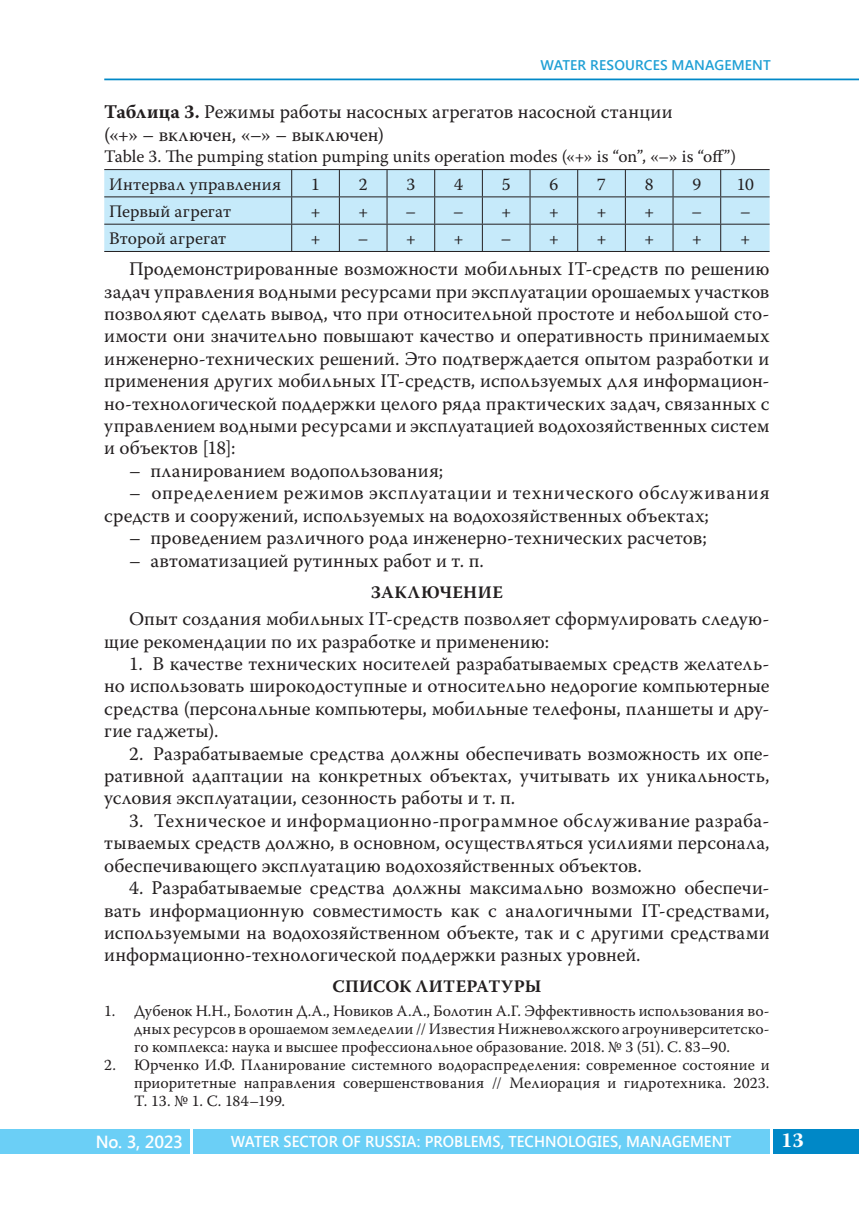
<style>
.page{position:relative;width:859px;height:1206px;background:#fff}
.page>*{position:absolute;margin:0;border:0;box-sizing:border-box;transform-origin:0 0}
.t1{font:700 21px "Warnock Pro";color:#fff}
.t2{font:19.25px/22.4px "Warnock Pro";letter-spacing:.005em;color:#231f20;text-align:justify}
.t3{font:17.5px/27.5px "Warnock Pro";color:#231f20}
.t4{font:700 17.5px "Warnock Pro";letter-spacing:.02em;color:#231f20}
.t5{font:600 17.5px "Segoe UI";letter-spacing:-.015em;color:#fff;scale:.96 1}
.t6{font:15.75px/18px "Warnock Pro";letter-spacing:.005em;color:#231f20;text-align:justify}
.t7{font:600 15.75px "Segoe UI";letter-spacing:.005em;color:#fff;scale:.95 1}
.t8{font:600 14px "Segoe UI";letter-spacing:.01em;color:#1fa0d5}
.s1{font-weight:700}
</style>
<div class="page">
<div style="left:193px;top:1128px;width:576px;height:25px;background:#6bcff6"></div>
<div style="left:772px;top:1128px;width:86px;height:25px;background:#0088c7"></div>
<div style="left:0;top:1128px;width:189px;height:25px;background:#6bcff6"></div>
<hr style="left:104px;top:79px;width:754px;height:1px;background:#0088c7">
<div style="left:104px;top:170px;width:665px;height:81px;background:#c6eafa"></div>
<hr style="left:104px;top:169px;width:665px;height:1px;background:#231f20">
<hr style="left:104px;top:196px;width:665px;height:1px;background:#231f20">
<hr style="left:104px;top:224px;width:665px;height:1px;background:#231f20">
<hr style="left:104px;top:251px;width:665px;height:1px;background:#231f20">
<svg style="left:291px;top:170px;width:1px;height:81px"></svg>
<svg style="left:339px;top:170px;width:1px;height:81px"></svg>
<svg style="left:386px;top:170px;width:1px;height:81px"></svg>
<svg style="left:434px;top:170px;width:1px;height:81px"></svg>
<svg style="left:481px;top:170px;width:1px;height:81px"></svg>
<svg style="left:529px;top:170px;width:1px;height:81px"></svg>
<svg style="left:577px;top:170px;width:1px;height:81px"></svg>
<svg style="left:624px;top:170px;width:1px;height:81px"></svg>
<svg style="left:672px;top:170px;width:1px;height:81px"></svg>
<svg style="left:720px;top:170px;width:1px;height:81px"></svg>
<p class="t8" style="left:540px;top:55px;width:232px">WATER RESOURCES MANAGEMENT</p>
<p class="t2" style="left:104px;top:102px;width:569px"><span class="s1">Таблица 3.</span> Режимы работы насосных агрегатов насосной станции («+» – включен, «–» – выключен)</p>
<p class="t3" style="left:104px;top:144px;width:633px">Table 3. The pumping station pumping units operation modes («+» is “on”, «–» is “off”)<br>Интервал управления</p>
<p class="t3" style="left:311px;top:172px;width:10px">1</p>
<p class="t3" style="left:358px;top:172px;width:10px">2</p>
<p class="t3" style="left:406px;top:172px;width:10px">3</p>
<p class="t3" style="left:454px;top:172px;width:10px">4</p>
<p class="t3" style="left:501px;top:172px;width:10px">5</p>
<p class="t3" style="left:549px;top:172px;width:10px">6</p>
<p class="t3" style="left:597px;top:172px;width:10px">7</p>
<p class="t3" style="left:644px;top:172px;width:10px">8</p>
<p class="t3" style="left:692px;top:172px;width:10px">9</p>
<p class="t3" style="left:736px;top:172px;width:18px">10</p>
<p class="t3" style="left:109px;top:199px;width:123px">Первый агрегат</p>
<p class="t3" style="left:310px;top:199px;width:12px">+</p>
<p class="t3" style="left:358px;top:199px;width:12px">+</p>
<p class="t3" style="left:405px;top:199px;width:60px">– –</p>
<p class="t3" style="left:501px;top:199px;width:12px">+</p>
<p class="t3" style="left:548px;top:199px;width:12px">+</p>
<p class="t3" style="left:596px;top:199px;width:12px">+</p>
<p class="t3" style="left:643px;top:199px;width:12px">+</p>
<p class="t3" style="left:691px;top:199px;width:61px">– –</p>
<p class="t3" style="left:109px;top:226px;width:119px">Второй агрегат</p>
<p class="t3" style="left:310px;top:226px;width:12px">+</p>
<p class="t3" style="left:358px;top:226px;width:60px">– +</p>
<p class="t3" style="left:453px;top:226px;width:12px">+</p>
<p class="t3" style="left:500px;top:226px;width:60px">– +</p>
<p class="t3" style="left:596px;top:226px;width:12px">+</p>
<p class="t3" style="left:643px;top:226px;width:12px">+</p>
<p class="t3" style="left:691px;top:226px;width:12px">+</p>
<p class="t3" style="left:740px;top:226px;width:12px">+</p>
<p class="t2" style="left:104px;top:259px;width:666px;text-indent:25px">Продемонстрированные возможности мобильных IT-средств по решению задач управления водными ресурсами при эксплуатации орошаемых участков позволяют сделать вывод, что при относительной простоте и небольшой сто&shy;имости они значительно повышают качество и оперативность принимаемых инженерно-технических решений. Это подтверждается опытом разработки и применения других мобильных IT-средств, используемых для информацион&shy;но-технологической поддержки целого ряда практических задач, связанных с управлением водными ресурсами и эксплуатацией водохозяйственных систем и объектов [18]:</p>
<p class="t2" style="left:129px;top:461px;width:315px">– планированием водопользования;</p>
<p class="t2" style="left:104px;top:483px;width:666px;text-indent:25px">– определением режимов эксплуатации и технического обслуживания средств и сооружений, используемых на водохозяйственных объектах;</p>
<p class="t2" style="left:129px;top:528px;width:579px">– проведением различного рода инженерно-технических расчетов;</p>
<p class="t2" style="left:129px;top:551px;width:356px">– автоматизацией рутинных работ и т. п.</p>
<p class="t4" style="left:371px;top:585px;width:133px">ЗАКЛЮЧЕНИЕ</p>
<p class="t2" style="left:104px;top:609px;width:666px;text-indent:25px">Опыт создания мобильных IT-средств позволяет сформулировать следую&shy;щие рекомендации по их разработке и применению:</p>
<p class="t2" style="left:104px;top:654px;width:666px;text-indent:25px">1. В качестве технических носителей разрабатываемых средств желатель&shy;но использовать широкодоступные и относительно недорогие компьютерные средства (персональные компьютеры, мобильные телефоны, планшеты и дру&shy;гие гаджеты).</p>
<p class="t2" style="left:104px;top:743px;width:666px;text-indent:25px">2. Разрабатываемые средства должны обеспечивать возможность их опе&shy;ративной адаптации на конкретных объектах, учитывать их уникальность, условия эксплуатации, сезонность работы и т. п.</p>
<p class="t2" style="left:104px;top:811px;width:666px;text-indent:25px">3. Техническое и информационно-программное обслуживание разраба&shy;тываемых средств должно, в основном, осуществляться усилиями персонала, обеспечивающего эксплуатацию водохозяйственных объектов.</p>
<p class="t2" style="left:104px;top:878px;width:666px;text-indent:25px">4. Разрабатываемые средства должны максимально возможно обеспечи&shy;вать информационную совместимость как с аналогичными IT-средствами, используемыми на водохозяйственном объекте, так и с другими средствами информационно-технологической поддержки разных уровней.</p>
<p class="t4" style="left:332px;top:979px;width:210px">СПИС ОК ЛИТЕРАТУРЫ</p>
<p class="t6" style="left:134px;top:1002px;width:636px;text-indent:-30px">1. Дубенок Н.Н., Болотин Д.А., Новиков А.А., Болотин А.Г. Эффективность использования во&shy;дных ресурсов в орошаемом земледелии // Известия Нижневолжского агроуниверситетско&shy;го комплекса: наука и высшее профессиональное образование. 2018. № 3 (51). С. 83–90.</p>
<p class="t6" style="left:134px;top:1056px;width:636px;text-indent:-30px">2. Юрченко И.Ф. Планирование системного водораспределения: современное состояние и приоритетные направления совершенствования // Мелиорация и гидротехника. 2023.<br>Т. 13. № 1. С. 184–199.</p>
<p class="t5" style="left:96px;top:1128px;width:92px">No. 3, 2023</p>
<p class="t7" style="left:231px;top:1129px;width:528px">WATER SECTOR OF RUSSIA: PROBLEMS, TECHNOLOGIES, MANAGEMENT</p>
<p class="t1" style="left:780px;top:1132px;width:24px">13</p>
</div>
